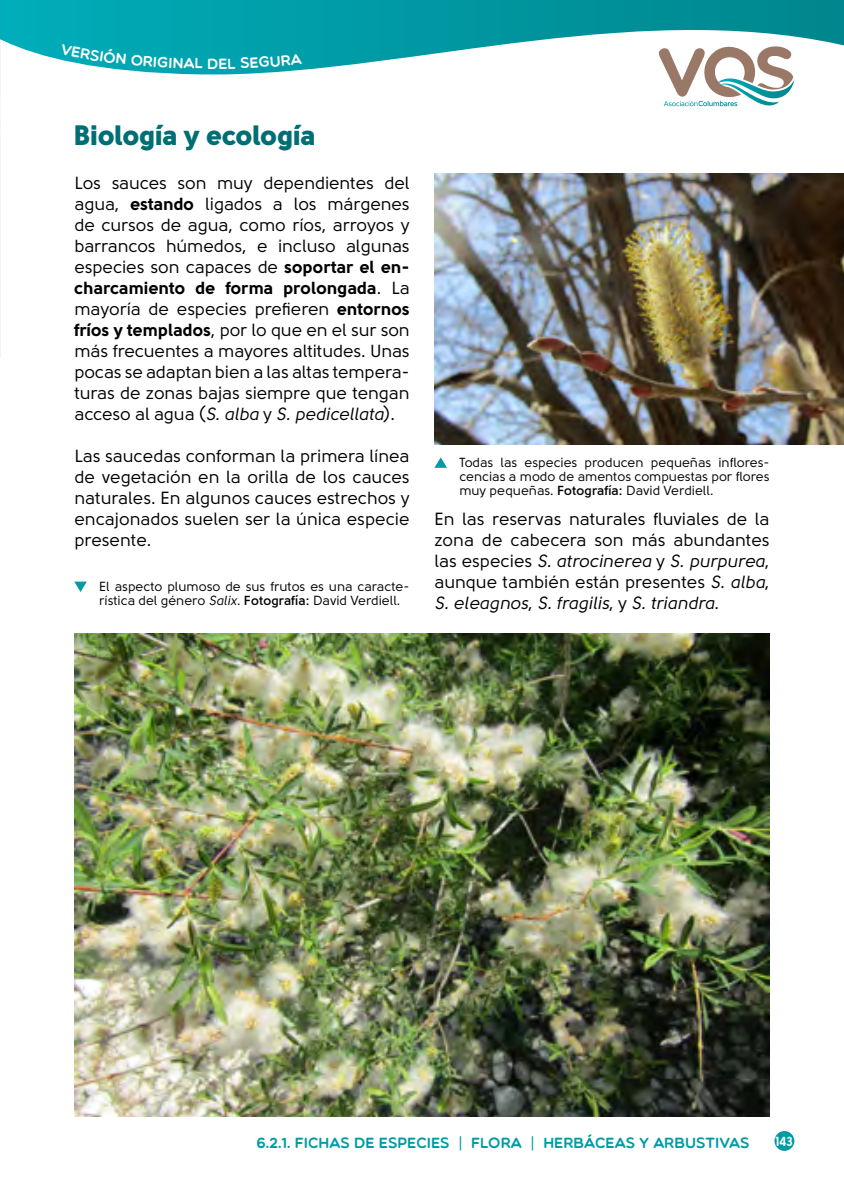
<style>
.page{position:relative;width:844px;height:1191px;background:#fff}
.page>*{position:absolute;margin:0;border:0;box-sizing:border-box;transform-origin:0 0}
.t1{font:28px "Solomon Sans Black";color:#006e73}
.t2{font:17.5px/21px "Solomon Sans Normal";color:#000;text-align:justify}
.t3{font:17.5px "Solomon Sans Normal Italic";color:#000}
.t4{font:17.5px "Solomon Sans Bold";letter-spacing:-.005em;color:#000}
.t5{font:14.88px "Multicolore";color:#009ba4}
.t6{font:14.88px "Multicolore";color:#fff}
.t7{font:13.12px/14px "Solomon Sans Normal";color:#000;text-align:justify}
.t8{font:13.12px "Solomon Sans Bold";color:#fff;scale:.9 1}
.s1{font-family:"Solomon Sans Bold"}
.s2{font-family:"Solomon Sans Normal"}
.s3{font-family:"Solomon Sans Normal Italic"}
.s4{font-family:"Solomon Sans Semi";font-weight:700}
</style>
<div class="page">
<svg style="left:1px;top:0;width:842px;height:74px"></svg>
<svg style="left:657px;top:44px;width:137px;height:63px"></svg>
<div style="left:774px;top:1131px;width:20px;height:19px;background:#009ba4;border-radius:50%"></div>
<img style="left:434px;top:174px;width:409px;height:271px">
<svg style="left:434px;top:457px;width:13px;height:11px"></svg>
<svg style="left:74px;top:581px;width:13px;height:11px"></svg>
<img style="left:74px;top:633px;width:695px;height:483px">
<img style="left:0;top:0;width:1px;height:358px">
<svg style="left:60px;top:43px;width:143px;height:26px;background:#10acb7"></svg>
<svg style="left:219px;top:53px;width:83px;height:16px"></svg>
<p class="t6" style="left:207px;top:55px;width:13px">D</p>
<h1 class="t1" style="left:74px;top:119px;width:243px">Biología y ecología</h1>
<p class="t2" style="left:74px;top:172px;width:336px">Los sauces son muy dependientes del agua, <span class="s1">estando</span> ligados a los márgenes de cursos de agua, como ríos, arroyos y barrancos húmedos, e incluso algunas especies son capaces de <span class="s1">soportar el en-</span></p>
<p class="t4" style="left:74px;top:277px;width:336px">charcamiento de forma prolongada<span class="s2">. La</span></p>
<p class="t2" style="left:74px;top:298px;width:336px">mayoría de especies prefieren <span class="s1">entornos fríos y templados</span>, por lo que en el sur son más frecuentes a mayores altitudes. Unas pocas se adaptan bien a las altas tempera&shy;turas de zonas bajas siempre que tengan</p>
<p class="t3" style="left:74px;top:404px;width:322px"><span class="s2">acceso al agua (</span>S. alba <span class="s2">y</span> S. pedicellata<span class="s2">).</span></p>
<p class="t2" style="left:74px;top:445px;width:336px">Las saucedas conforman la primera línea de vegetación en la orilla de los cauces naturales. En algunos cauces estrechos y encajonados suelen ser la única especie presente.</p>
<p class="t7" style="left:99px;top:580px;width:311px">El aspecto plumoso de sus frutos es una caracte&shy;rística del género <span class="s3">Salix</span>. <span class="s4">Fotografía:</span> David Verdiell.</p>
<p class="t7" style="left:459px;top:456px;width:311px">Todas las especies producen pequeñas inflores&shy;cencias a modo de amentos compuestas por flores muy pequeñas. <span class="s4">Fotografía:</span> David Verdiell.</p>
<p class="t2" style="left:434px;top:508px;width:336px">En las reservas naturales fluviales de la zona de cabecera son más abundantes</p>
<p class="t3" style="left:434px;top:551px;width:336px"><span class="s2">las especies</span> S. atrocinerea <span class="s2">y</span> S. purpurea<span class="s2">,</span></p>
<p class="t2" style="left:434px;top:571px;width:336px">aunque también están presentes <span class="s3">S. alba</span>,</p>
<p class="t3" style="left:434px;top:593px;width:286px">S. eleagnos<span class="s2">,</span> S. fragilis<span class="s2">, y</span> S. triandra<span class="s2">.</span></p>
<p class="t5" style="left:256px;top:1133px;width:494px">6.2.1. FICHAS DE ESPECIES <span class="s2">|</span> FLORA <span class="s2">|</span> HERBÁCEAS Y ARBUSTIVAS</p>
<p class="t8" style="left:775px;top:1133px;width:20px">143</p>
</div>
